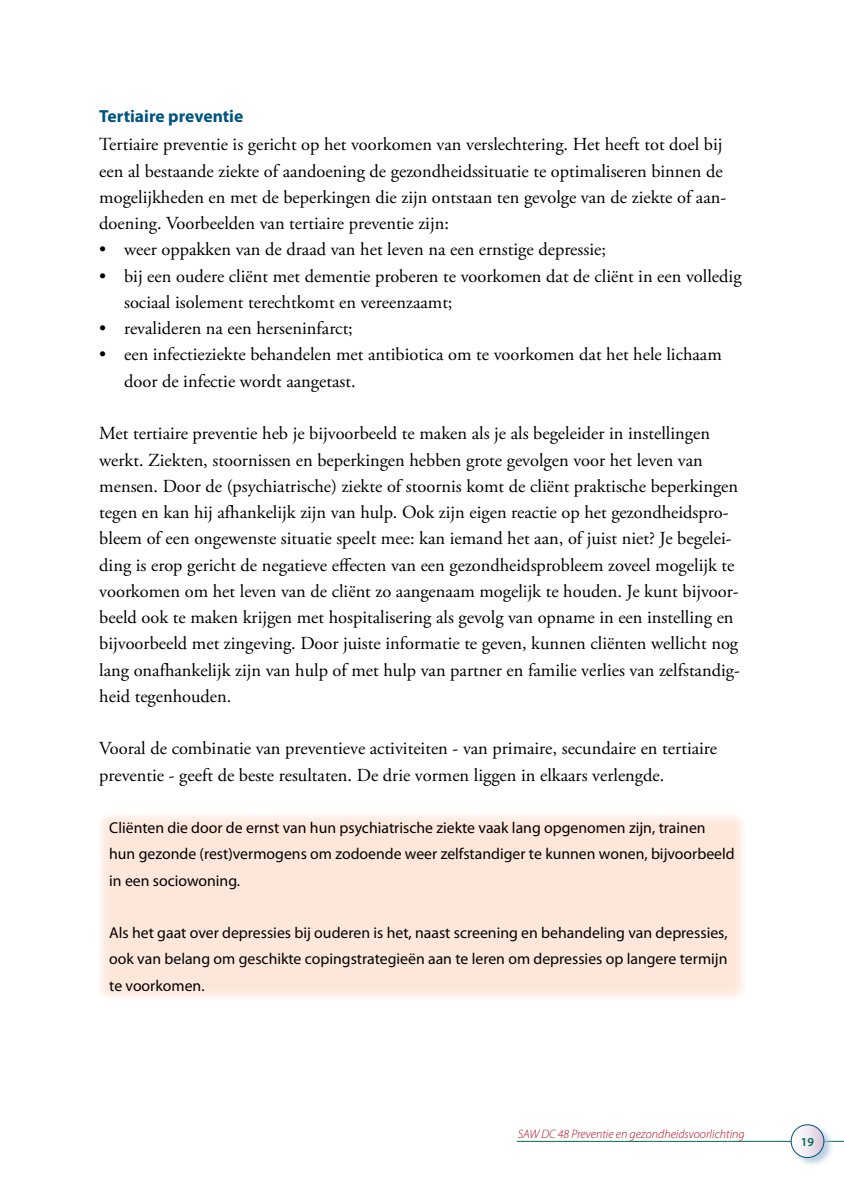
<style>
.page{position:relative;width:844px;height:1191px;background:#fff}
.page>*{position:absolute;margin:0;border:0;box-sizing:border-box;transform-origin:0 0}
.t1{font:18.38px/26.2px "Adobe Garamond Pro";color:#000}
.t2{font:700 17.5px "Myriad Pro";color:#005380}
.t3{font:15.75px/26.2px "Myriad Pro";color:#000}
.t4{font:italic 300 12.25px "Myriad Pro";color:#b3071b}
.t5{font:600 12.25px "Myriad Pro";color:#00685b}
</style>
<div class="page">
<div style="left:99px;top:814px;width:645px;height:184px;background:#fde7da"></div>
<hr style="left:516px;top:1141px;width:327px;height:1px;background:#00685b">
<div style="left:790px;top:1124px;width:43px;height:43px;background:#a8c2d6;opacity:.75"></div>
<svg style="left:791px;top:1124px;width:32px;height:33px"></svg>
<div style="left:790px;top:1124px;width:33px;height:33px;border:1px solid #005380;border-radius:50%"></div>
<p class="t2" style="left:99px;top:105px;width:145px">Tertiaire preventie</p>
<p class="t1" style="left:99px;top:132px;width:628px">Tertiaire preventie is gericht op het voorkomen van verslechtering. Het heeft tot doel bij een al bestaande ziekte of aandoening de gezondheidssituatie te optimaliseren binnen de mogelijkheden en met de beperkingen die zijn ontstaan ten gevolge van de ziekte of aan&shy;doening. Voorbeelden van tertiaire preventie zijn:</p>
<p class="t1" style="left:99px;top:237px;width:508px">• weer oppakken van de draad van het leven na een ernstige depressie;</p>
<p class="t1" style="left:124px;top:263px;width:618px;text-indent:-25px">• bij een oudere cliënt met dementie proberen te voorkomen dat de cliënt in een volledig sociaal isolement terechtkomt en vereenzaamt;</p>
<p class="t1" style="left:99px;top:316px;width:255px">• revalideren na een herseninfarct;</p>
<p class="t1" style="left:124px;top:342px;width:599px;text-indent:-25px">• een infectieziekte behandelen met antibiotica om te voorkomen dat het hele lichaam door de infectie wordt aangetast.</p>
<p class="t1" style="left:99px;top:421px;width:642px">Met tertiaire preventie heb je bijvoorbeeld te maken als je als begeleider in instellingen werkt. Ziekten, stoornissen en beperkingen hebben grote gevolgen voor het leven van mensen. Door de (psychiatrische) ziekte of stoornis komt de cliënt praktische beperkingen tegen en kan hij afhankelijk zijn van hulp. Ook zijn eigen reactie op het gezondheidspro&shy;bleem of een ongewenste situatie speelt mee: kan iemand het aan, of juist niet? Je begelei&shy;ding is erop gericht de negatieve effecten van een gezondheidsprobleem zoveel mogelijk te voorkomen om het leven van de cliënt zo aangenaam mogelijk te houden. Je kunt bijvoor&shy;beeld ook te maken krijgen met hospitalisering als gevolg van opname in een instelling en bijvoorbeeld met zingeving. Door juiste informatie te geven, kunnen cliënten wellicht nog lang onafhankelijk zijn van hulp of met hulp van partner en familie verlies van zelfstandig&shy;heid tegenhouden.</p>
<p class="t1" style="left:99px;top:736px;width:619px">Vooral de combinatie van preventieve activiteiten - van primaire, secundaire en tertiaire preventie - geeft de beste resultaten. De drie vormen liggen in elkaars verlengde.</p>
<p class="t3" style="left:109px;top:814px;width:627px">Cliënten die door de ernst van hun psychiatrische ziekte vaak lang opgenomen zijn, trainen hun gezonde (rest)vermogens om zodoende weer zelfstandiger te kunnen wonen, bijvoorbeeld in een sociowoning.</p>
<p class="t3" style="left:109px;top:919px;width:619px;text-align:justify">Als het gaat over depressies bij ouderen is het, naast screening en behandeling van depressies, ook van belang om geschikte copingstrategieën aan te leren om depressies op langere termijn te voorkomen.</p>
<p class="t4" style="left:517px;top:1127px;width:228px">SAW DC 48 Preventie en gezondheidsvoorlichting</p>
<p class="t5" style="left:800px;top:1133px;width:15px">19</p>
</div>
